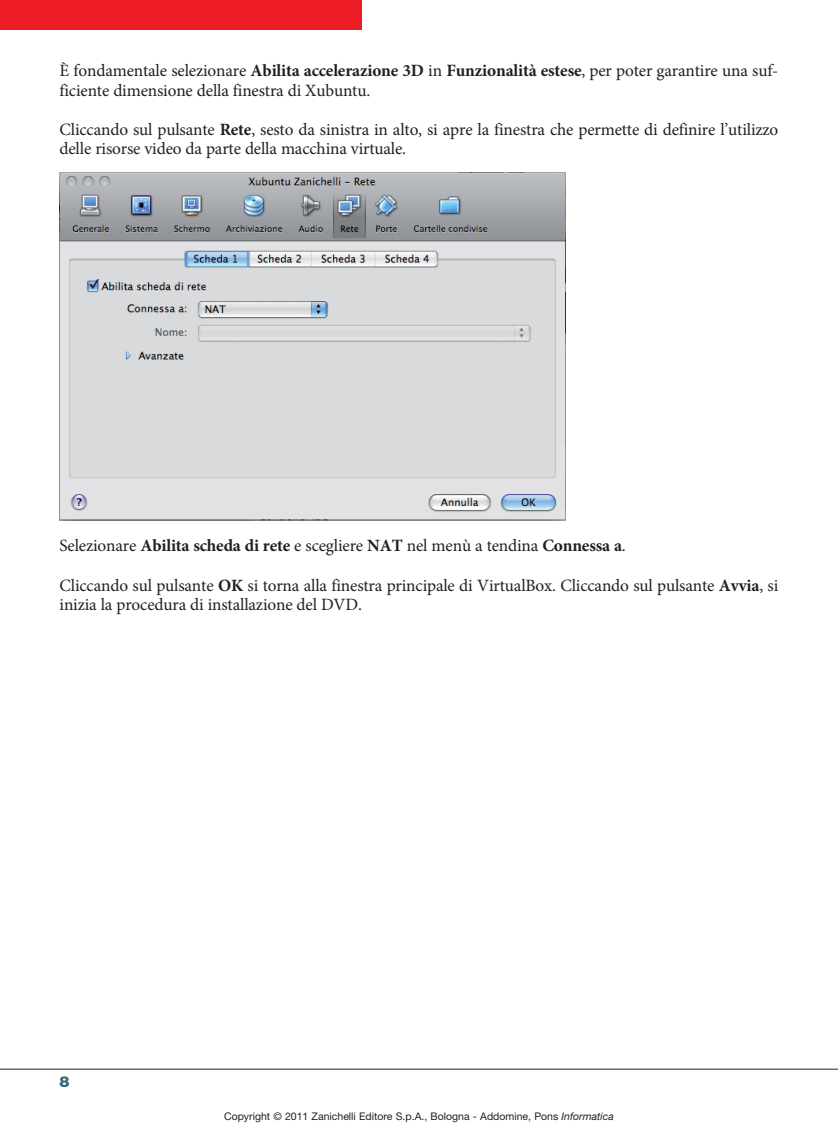
<style>
.page{position:relative;width:838px;height:1132px;background:#fff}
.page>*{position:absolute;margin:0;border:0;box-sizing:border-box;transform-origin:0 0}
.t1{font:17.25px/19.5px "Minion Pro";letter-spacing:-.01em;color:#231f20}
.t2{font:900 15px "Helvetica Neue LT Std";color:#376578}
.t3{font:10.5px "Helvetica Neue LT Std";color:#231f20}
.s1{font-weight:700}
.s2{font-style:italic}
</style>
<div class="page">
<hr style="left:0;top:1068px;width:838px;height:1px;background:#231f20">
<div style="left:0;top:0;width:361px;height:30px;background:#ed1c24"></div>
<img style="left:59px;top:172px;width:506px;height:348px">
<p class="t1" style="left:60px;top:63px;width:720px">È fondamentale selezionare <span class="s1">Abilita accelerazione 3D</span> in <span class="s1">Funzionalità estese</span>, per poter garantire una suf&shy;ficiente dimensione della finestra di Xubuntu.</p>
<p class="t1" style="left:60px;top:121px;width:720px">Cliccando sul pulsante <span class="s1">Rete</span>, sesto da sinistra in alto, si apre la finestra che permette di definire l’utilizzo delle risorse video da parte della macchina virtuale.</p>
<p class="t1" style="left:60px;top:537px;width:568px">Selezionare <span class="s1">Abilita scheda di rete</span> e scegliere <span class="s1">NAT</span> nel menù a tendina <span class="s1">Connessa a</span>.</p>
<p class="t1" style="left:60px;top:576px;width:720px">Cliccando sul pulsante <span class="s1">OK</span> si torna alla finestra principale di VirtualBox. Cliccando sul pulsante <span class="s1">Avvia</span>, si inizia la procedura di installazione del DVD.</p>
<p class="t2" style="left:60px;top:1076px;width:12px">8</p>
<p class="t3" style="left:224px;top:1112px;width:391px">Copyright © 2011 Zanichelli Editore S.p.A., Bologna - Addomine, Pons <span class="s2">Informatica</span></p>
</div>
